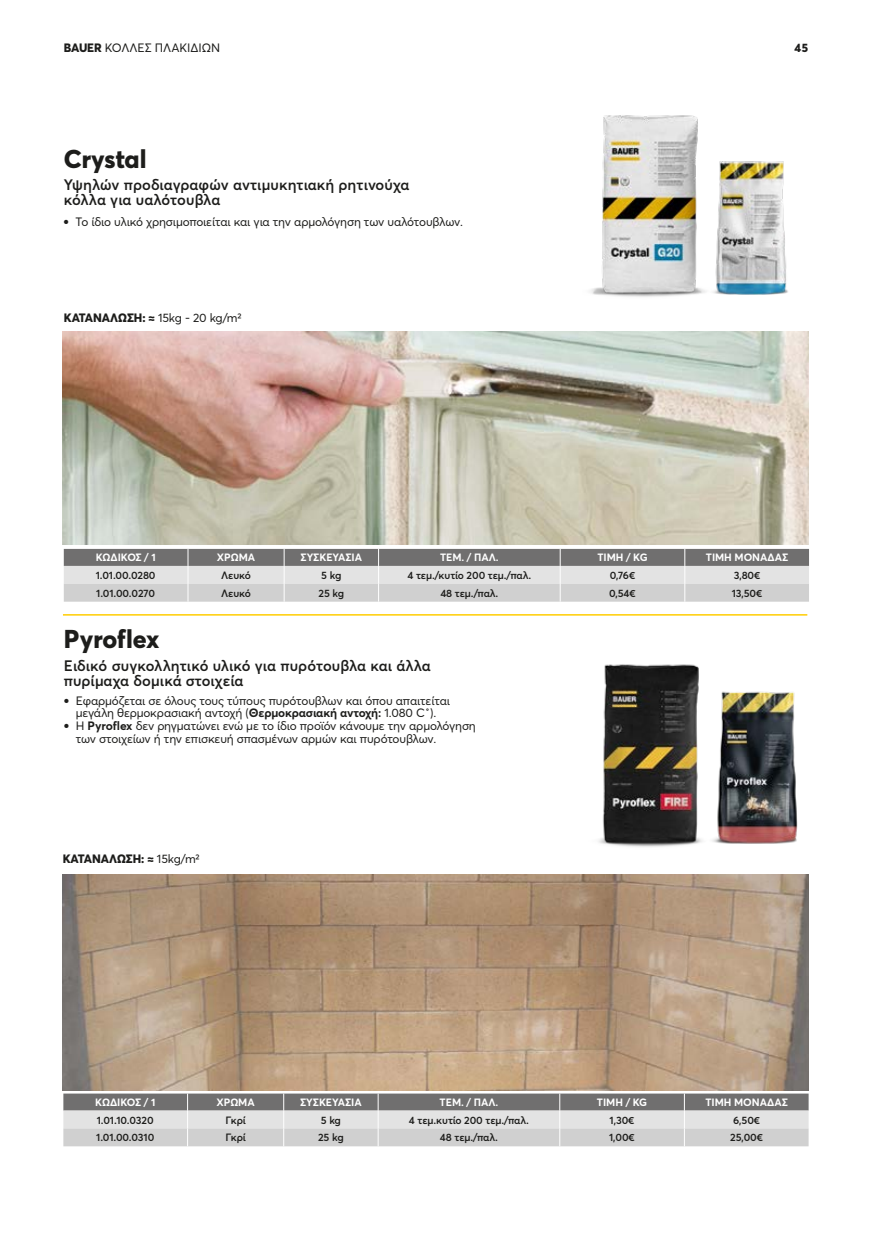
<style>
.page{position:relative;width:872px;height:1234px;background:#fff}
.page>*{position:absolute;margin:0;border:0;box-sizing:border-box;transform-origin:0 0}
.t1{font:800 25.5px "Averta";color:#1d1d1b}
.t2{font:600 15px/15px "Averta";letter-spacing:.005em;color:#1d1d1b}
.t3{font:12px/12.8px "Averta";letter-spacing:-.015em;color:#1d1d1b}
.t4{font:800 12px "Averta";letter-spacing:-.005em;color:#1d1d1b}
.t5{font:600 10.5px "Averta";letter-spacing:-.01em;color:#1d1d1b}
.t6{font:700 10.5px "Averta";letter-spacing:-.005em;color:#fff}
.t7{font:7.5px "Averta";color:#1d1d1b}
.s1{font-weight:800}
.s2{font-weight:400}
.s3{font-weight:700}
</style>
<div class="page">
<img style="left:712px;top:691px;width:86px;height:153px">
<img style="left:63px;top:331px;width:745px;height:213px">
<img style="left:63px;top:874px;width:745px;height:215px">
<hr style="left:63px;top:614px;width:744px;height:1px;background:#fc0">
<img style="left:590px;top:115px;width:108px;height:182px">
<img style="left:598px;top:664px;width:104px;height:183px">
<img style="left:686px;top:147px;width:102px;height:150px">
<svg style="left:64px;top:549px;width:745px;height:52px;background:#b7b7b7"></svg>
<svg style="left:63px;top:1093px;width:745px;height:52px;background:#b8b8b8"></svg>
<p class="t3" style="left:64px;top:41px;width:158px"><span class="s1">BAUER</span> ΚΟΛΛΕΣ ΠΛΑΚΙΔΙΩΝ</p>
<p class="t4" style="left:794px;top:40px;width:15px">45</p>
<h1 class="t1" style="left:64px;top:142px;width:84px">Crystal</h1>
<p class="t2" style="left:64px;top:177px;width:347px">Υψηλών προδιαγραφών αντιμυκητιακή ρητινούχα κόλλα για υαλότουβλα</p>
<p class="t3" style="left:75px;top:215px;width:389px">Το ίδιο υλικό χρησιμοποιείται και για την αρμολόγηση των υαλότουβλων.</p>
<p class="t7" style="left:64px;top:216px;width:6px">●</p>
<p class="t4" style="left:64px;top:310px;width:179px">ΚΑΤΑΝΑΛΩΣΗ: ≈ <span class="s2">15kg - 20 kg/m2</span></p>
<p class="t6" style="left:96px;top:551px;width:62px">ΚΩΔΙΚΟΣ / 1</p>
<p class="t6" style="left:217px;top:551px;width:40px">ΧΡΩΜΑ</p>
<p class="t6" style="left:300px;top:551px;width:63px">ΣΥΣΚΕΥΑΣΙΑ</p>
<p class="t6" style="left:440px;top:551px;width:60px">ΤΕΜ. / ΠΑΛ.</p>
<p class="t6" style="left:597px;top:551px;width:52px">ΤΙΜΗ / KG</p>
<p class="t6" style="left:706px;top:551px;width:84px">ΤΙΜΗ ΜΟΝΑΔΑΣ</p>
<p class="t5" style="left:96px;top:568px;width:61px">1.01.00.0280</p>
<p class="t5" style="left:221px;top:568px;width:31px">Λευκό</p>
<p class="t5" style="left:321px;top:568px;width:22px">5 kg</p>
<p class="t5" style="left:407px;top:568px;width:125px">4 τεμ./κυτίο 200 τεμ./παλ.</p>
<p class="t5" style="left:609px;top:568px;width:27px">0,76€</p>
<p class="t5" style="left:734px;top:568px;width:28px">3,80€</p>
<p class="t5" style="left:96px;top:586px;width:60px">1.01.00.0270</p>
<p class="t5" style="left:221px;top:586px;width:31px">Λευκό</p>
<p class="t5" style="left:318px;top:586px;width:27px">25 kg</p>
<p class="t5" style="left:440px;top:586px;width:60px">48 τεμ./παλ.</p>
<p class="t5" style="left:609px;top:586px;width:28px">0,54€</p>
<p class="t5" style="left:732px;top:586px;width:32px">13,50€</p>
<h1 class="t1" style="left:64px;top:622px;width:97px">Pyroflex</h1>
<p class="t2" style="left:64px;top:658px;width:368px">Ειδικό συγκολλητικό υλικό για πυρότουβλα και άλλα πυρίμαχα δομικά στοιχεία</p>
<p class="t3" style="left:76px;top:693px;width:401px">Εφαρμόζεται σε όλους τους τύπους πυρότουβλων και όπου απαιτείται μεγάλη θερμοκρασιακή αντοχή (<span class="s3">Θερμοκρασιακή αντοχή:</span> 1.080 C˚).<br>Η <span class="s3">Pyroflex</span> δεν ρηγματώνει ενώ με το ίδιο προϊόν κάνουμε την αρμολόγηση των στοιχείων ή την επισκευή σπασμένων αρμών και πυρότουβλων.</p>
<p class="t7" style="left:64px;top:695px;width:6px">●</p>
<p class="t7" style="left:64px;top:720px;width:6px">●</p>
<p class="t4" style="left:63px;top:850px;width:138px">ΚΑΤΑΝΑΛΩΣΗ: ≈ <span class="s2">15kg/m2</span></p>
<p class="t6" style="left:95px;top:1095px;width:62px">ΚΩΔΙΚΟΣ / 1</p>
<p class="t6" style="left:216px;top:1095px;width:40px">ΧΡΩΜΑ</p>
<p class="t6" style="left:300px;top:1095px;width:63px">ΣΥΣΚΕΥΑΣΙΑ</p>
<p class="t6" style="left:439px;top:1095px;width:60px">ΤΕΜ. / ΠΑΛ.</p>
<p class="t6" style="left:597px;top:1095px;width:52px">ΤΙΜΗ / KG</p>
<p class="t6" style="left:705px;top:1095px;width:84px">ΤΙΜΗ ΜΟΝΑΔΑΣ</p>
<p class="t5" style="left:97px;top:1112px;width:58px">1.01.10.0320</p>
<p class="t5" style="left:225px;top:1112px;width:22px">Γκρί</p>
<p class="t5" style="left:321px;top:1112px;width:22px">5 kg</p>
<p class="t5" style="left:409px;top:1112px;width:122px">4 τεμ.κυτίο 200 τεμ./παλ.</p>
<p class="t5" style="left:609px;top:1112px;width:26px">1,30€</p>
<p class="t5" style="left:733px;top:1112px;width:28px">6,50€</p>
<p class="t5" style="left:96px;top:1130px;width:60px">1.01.00.0310</p>
<p class="t5" style="left:225px;top:1130px;width:22px">Γκρί</p>
<p class="t5" style="left:318px;top:1130px;width:27px">25 kg</p>
<p class="t5" style="left:440px;top:1130px;width:60px">48 τεμ./παλ.</p>
<p class="t5" style="left:609px;top:1130px;width:27px">1,00€</p>
<p class="t5" style="left:730px;top:1130px;width:34px">25,00€</p>
</div>
